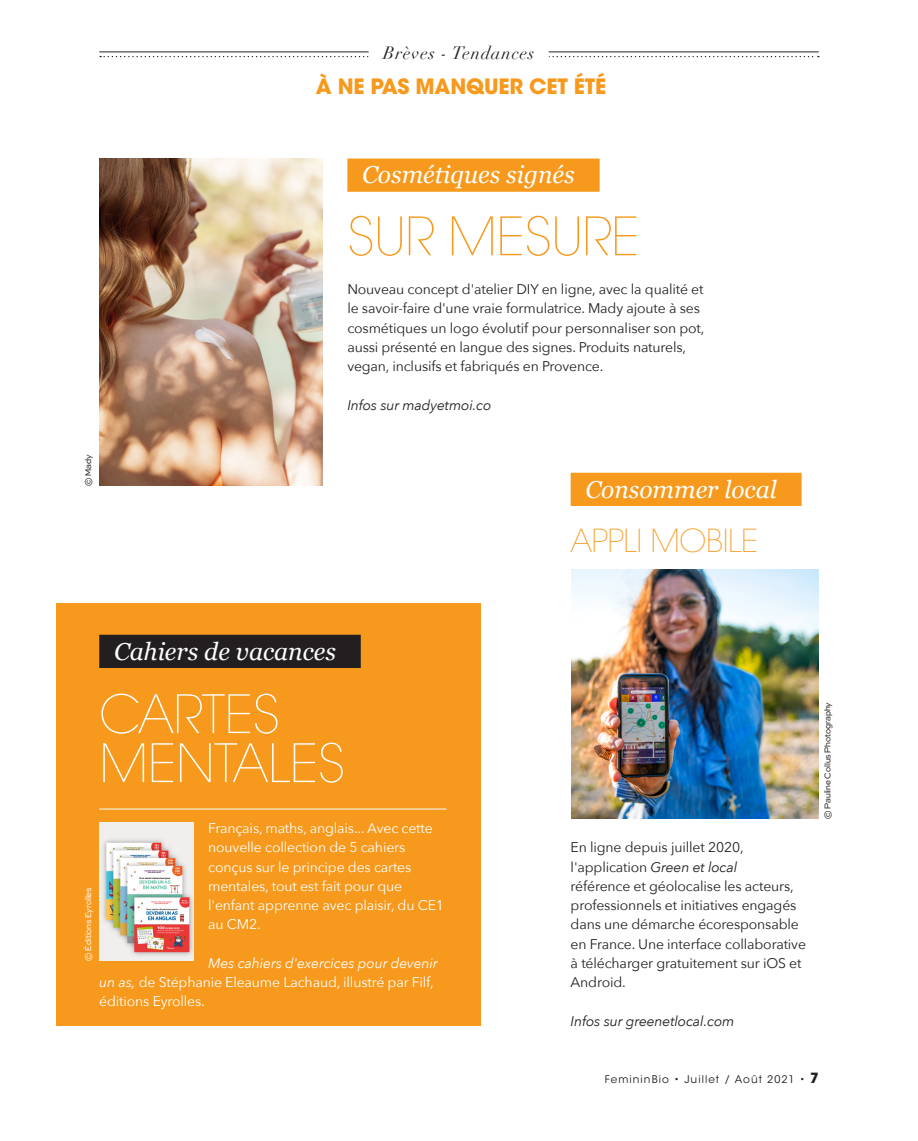
<style>
.page{position:relative;width:918px;height:1141px;background:#fff}
.page>*{position:absolute;margin:0;border:0;box-sizing:border-box;transform-origin:0 0}
.t1{font:200 52.5px/49px "ITC Avant Garde Std";letter-spacing:-.01em;color:#fff}
.t2{font:200 52.5px "ITC Avant Garde Std";letter-spacing:-.01em;color:#f7991c}
.t3{font:200 31.5px "ITC Avant Garde Std";letter-spacing:-.01em;color:#f7991c}
.t4{font:italic 24.5px "Georgia";color:#fff}
.t5{font:700 21px "ITC Avant Garde Std";letter-spacing:-.01em;color:#f7991c}
.t6{font:italic 17.5px "Didot";letter-spacing:.05em;color:#231f20}
.t7{font:14px/19.2px "Avenir Next";letter-spacing:-.01em;color:#231f20}
.t8{font:14px/19.2px "Avenir Next";letter-spacing:-.01em;color:#fff}
.t9{font:italic 14px "Avenir Next";letter-spacing:-.01em;color:#231f20}
.t10{font:10.5px "ITC Avant Garde Std";letter-spacing:.1em;color:#231f20}
.t11{font:8.75px "Sweet Sans On Air";color:#231f20}
.t12{font:8.75px "Sweet Sans On Air";color:#fff}
.s1{font-style:italic}
.s2{font-weight:700;font-size:14px}
</style>
<div class="page">
<svg style="left:100px;top:56px;width:719px;height:1px"></svg>
<hr style="left:99px;top:52px;width:720px;height:1px;background:#231f20">
<img style="left:99px;top:159px;width:223px;height:327px">
<img style="left:571px;top:569px;width:248px;height:250px">
<div style="left:56px;top:603px;width:425px;height:422px;background:#f7991c"></div>
<hr style="left:99px;top:809px;width:347px;height:1px;background:#fff">
<div style="left:99px;top:635px;width:262px;height:33px;background:#231f20"></div>
<div style="left:347px;top:159px;width:252px;height:33px;background:#f7991c"></div>
<div style="left:570px;top:473px;width:231px;height:33px;background:#f7991c"></div>
<div style="left:368px;top:39px;width:181px;height:28px;background:#fff"></div>
<img style="left:99px;top:823px;width:94px;height:138px">
<p class="t6" style="left:383px;top:42px;width:153px">Brèves - Tendances</p>
<h3 class="t5" style="left:316px;top:72px;width:292px">À NE PAS MANQUER CET ÉTÉ</h3>
<h3 class="t4" style="left:362px;top:161px;width:214px">Cosmétiques signés</h3>
<h1 class="t2" style="left:347px;top:206px;width:294px">SUR MESURE</h1>
<p class="t11" style="left:83px;top:486px;width:33px;rotate:-90deg">© Mady</p>
<p class="t7" style="left:347px;top:280px;width:359px">Nouveau concept d'atelier DIY en ligne, avec la qualité et le savoir-faire d'une vraie formulatrice. Mady ajoute à ses cosmétiques un logo évolutif pour personnaliser son pot, aussi présenté en langue des signes. Produits naturels, vegan, inclusifs et fabriqués en Provence.</p>
<p class="t9" style="left:347px;top:396px;width:146px">Infos sur madyetmoi.co</p>
<h3 class="t4" style="left:585px;top:475px;width:193px">Consommer local</h3>
<h2 class="t3" style="left:570px;top:523px;width:189px">APPLI MOBILE</h2>
<h3 class="t4" style="left:114px;top:637px;width:223px">Cahiers de vacances</h3>
<h1 class="t1" style="left:99px;top:691px;width:247px">CARTES<br>MENTALES</h1>
<p class="t8" style="left:208px;top:819px;width:237px">Français, maths, anglais... Avec cette nouvelle collection de 5 cahiers conçus sur le principe des cartes mentales, tout est fait pour que l'enfant apprenne avec plaisir, du CE1 au CM2.</p>
<p class="t8" style="left:99px;top:954px;width:340px;text-indent:109px"><span class="s1">Mes cahiers d'exercices pour devenir un as,</span> de Stéphanie Eleaume Lachaud, illustré par Filf, éditions Eyrolles.</p>
<p class="t12" style="left:83px;top:961px;width:75px;rotate:-90deg">© Éditions Eyrolles</p>
<p class="t7" style="left:570px;top:838px;width:237px">En ligne depuis juillet 2020, l'application <span class="s1">Green et local<br></span>référence et géolocalise les acteurs, professionnels et initiatives engagés dans une démarche écoresponsable en France. Une interface collaborative à télécharger gratuitement sur iOS et<br>Android.</p>
<p class="t9" style="left:570px;top:1012px;width:165px">Infos sur greenetlocal.com</p>
<p class="t11" style="left:822px;top:819px;width:118px;rotate:-90deg">© Pauline Collus Photography</p>
<p class="t10" style="left:605px;top:1073px;width:215px">FemininBio • Juillet / Août 2021 • <span class="s2">7</span></p>
</div>
